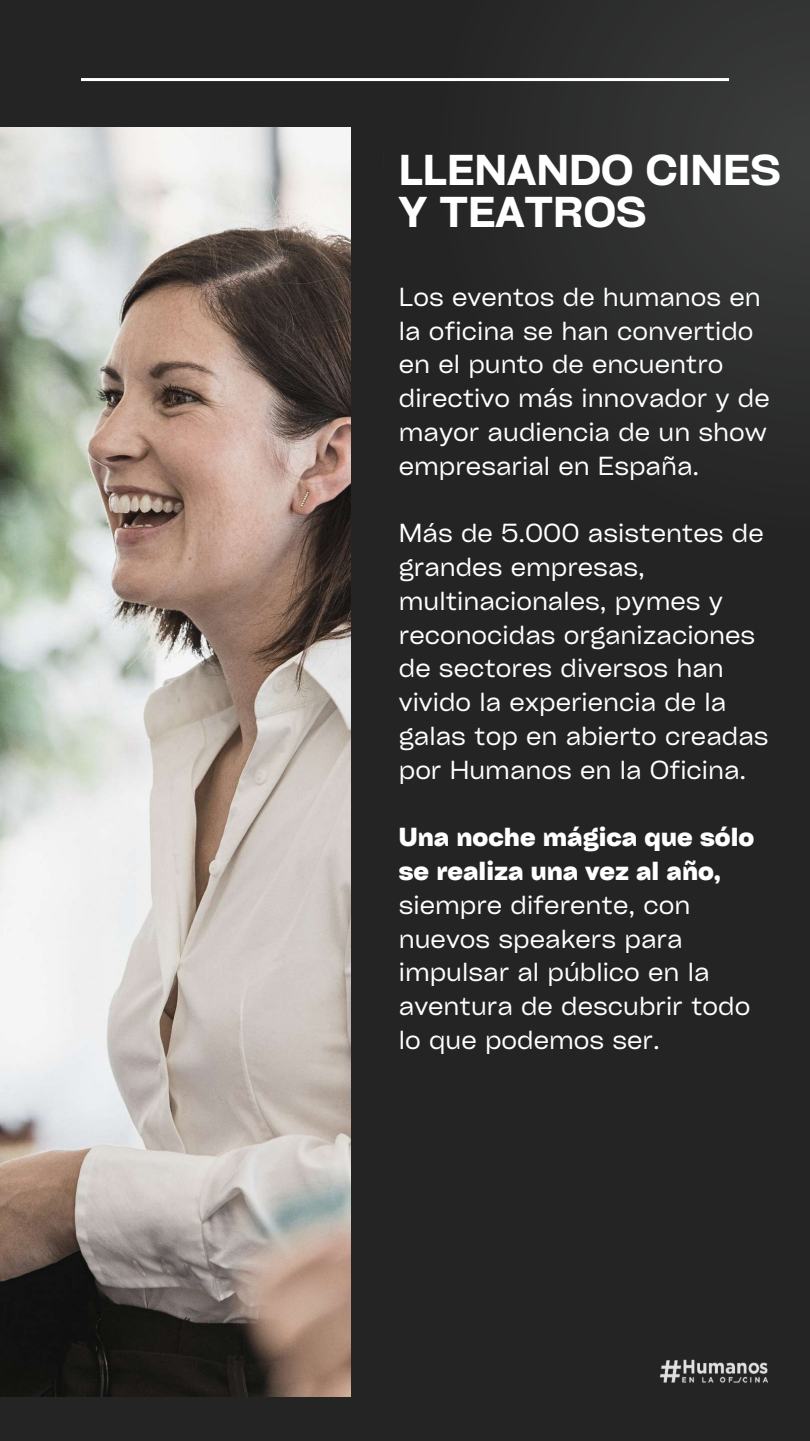
<style>
.page{position:relative;width:810px;height:1441px;background:#fff}
.page>*{position:absolute;margin:0;border:0;box-sizing:border-box;transform-origin:0 0}
.t1{font:41.3px/42px "Cy Grotesk Key Demi";color:#fff}
.t2{font:25px/33.8px "Cy Grotesk Key";color:#fff}
.t3{font:700 25px/33.8px "Cy Grotesk Key";color:#fff}
</style>
<div class="page">
<div style="left:0;top:0;width:810px;height:1440px;background:#242424"></div>
<svg style="left:384px;top:0;width:426px;height:380px;fill:#2d2d2d"></svg>
<hr style="left:81px;top:78px;width:648px;height:3px;background:#fff">
<img style="left:0;top:128px;width:350px;height:1267px">
<img style="left:659px;top:1359px;width:109px;height:23px">
<h1 class="t1" style="left:399px;top:147px;width:384px">LLENANDO CINES<br>Y TEATROS</h1>
<p class="t2" style="left:399px;top:279px;width:372px">Los eventos de humanos en la oficina se han convertido en el punto de encuentro directivo más innovador y de mayor audiencia de un show empresarial en España.</p>
<p class="t2" style="left:399px;top:515px;width:371px">Más de 5.000 asistentes de grandes empresas, multinacionales, pymes y reconocidas organizaciones de sectores diversos han vivido la experiencia de la galas top en abierto creadas por Humanos en la Oficina.</p>
<p class="t3" style="left:399px;top:819px;width:357px">Una noche mágica que sólo se realiza una vez al año,</p>
<p class="t2" style="left:399px;top:886px;width:353px">siempre diferente, con nuevos speakers para impulsar al público en la aventura de descubrir todo lo que podemos ser.</p>
</div>
